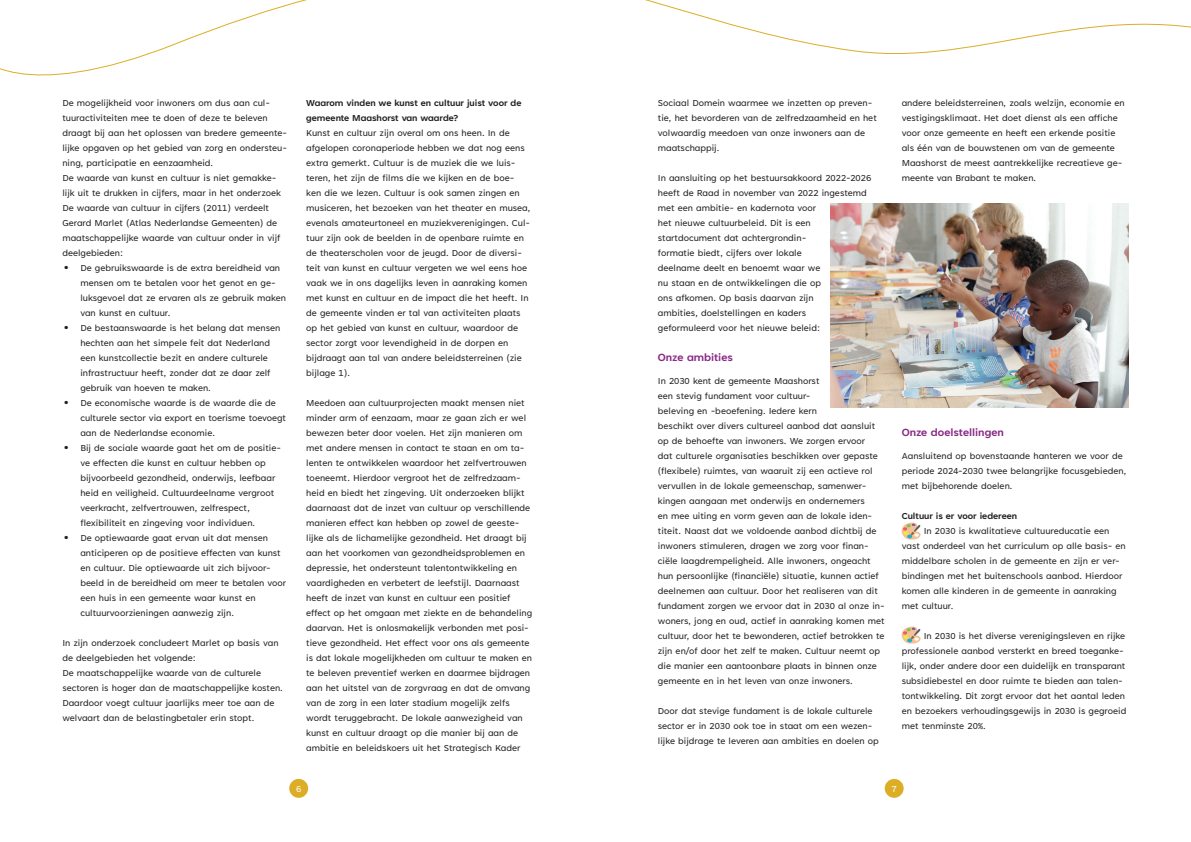
<style>
.page{position:relative;width:1191px;height:842px;background:#fff}
.page>*{position:absolute;margin:0;border:0;box-sizing:border-box;transform-origin:0 0}
.t1{font:700 12px "Tenorite";color:#8a2885}
.t2{font:10px/15px "Tenorite";color:#231f20}
.t3{font:700 10px/15px "Tenorite";color:#231f20}
.t4{font:10px "Tenorite";color:#fff}
.s1{font-size:18px}
</style>
<div class="page">
<img style="left:830px;top:203px;width:298px;height:205px">
<img style="left:901px;top:522px;width:19px;height:18px">
<img style="left:901px;top:626px;width:19px;height:18px">
<svg style="left:0;top:0;width:1191px;height:76px"></svg>
<div style="left:884px;top:779px;width:19px;height:19px;background:#dcae26;border-radius:50%"></div>
<div style="left:289px;top:779px;width:19px;height:19px;background:#dcae26;border-radius:50%"></div>
<p class="t2" style="left:62px;top:96px;width:226px">De mogelijkheid voor inwoners om dus aan cul&shy;tuuractiviteiten mee te doen of deze te beleven draagt bij aan het oplossen van bredere gemeente&shy;lijke opgaven op het gebied van zorg en ondersteu&shy;ning, participatie en eenzaamheid.<br>De waarde van kunst en cultuur is niet gemakke&shy;lijk uit te drukken in cijfers, maar in het onderzoek De waarde van cultuur in cijfers (2011) verdeelt Gerard Marlet (Atlas Nederlandse Gemeenten) de maatschappelijke waarde van cultuur onder in vijf deelgebieden:</p>
<p class="t2" style="left:80px;top:261px;width:207px;text-indent:-18px"><span class="s1">•</span> De gebruikswaarde is de extra bereidheid van mensen om te betalen voor het genot en ge&shy;luksgevoel dat ze ervaren als ze gebruik maken van kunst en cultuur.</p>
<p class="t2" style="left:80px;top:321px;width:201px;text-indent:-18px"><span class="s1">•</span> De bestaanswaarde is het belang dat mensen hechten aan het simpele feit dat Nederland een kunstcollectie bezit en andere culturele infrastructuur heeft, zonder dat ze daar zelf gebruik van hoeven te maken.</p>
<p class="t2" style="left:80px;top:396px;width:207px;text-indent:-18px"><span class="s1">•</span> De economische waarde is de waarde die de culturele sector via export en toerisme toevoegt aan de Nederlandse economie.</p>
<p class="t2" style="left:80px;top:441px;width:202px;text-indent:-18px"><span class="s1">•</span> Bij de sociale waarde gaat het om de positie&shy;ve effecten die kunst en cultuur hebben op bijvoorbeeld gezondheid, onderwijs, leefbaar heid en veiligheid. Cultuurdeelname vergroot veerkracht, zelfvertrouwen, zelfrespect, flexibiliteit en zingeving voor individuen.</p>
<p class="t2" style="left:80px;top:531px;width:207px;text-indent:-18px"><span class="s1">•</span> De optiewaarde gaat ervan uit dat mensen anticiperen op de positieve effecten van kunst en cultuur. Die optiewaarde uit zich bijvoor&shy;beeld in de bereidheid om meer te betalen voor een huis in een gemeente waar kunst en cultuurvoorzieningen aanwezig zijn.</p>
<p class="t2" style="left:62px;top:636px;width:222px">In zijn onderzoek concludeert Marlet op basis van de deelgebieden het volgende:<br>De maatschappelijke waarde van de culturele sectoren is hoger dan de maatschappelijke kosten.<br>Daardoor voegt cultuur jaarlijks meer toe aan de welvaart dan de belastingbetaler erin stopt.</p>
<p class="t3" style="left:306px;top:96px;width:217px">Waarom vinden we kunst en cultuur juist voor de gemeente Maashorst van waarde?</p>
<p class="t2" style="left:306px;top:126px;width:226px">Kunst en cultuur zijn overal om ons heen. In de afgelopen coronaperiode hebben we dat nog eens extra gemerkt. Cultuur is de muziek die we luis&shy;teren, het zijn de films die we kijken en de boe&shy;ken die we lezen. Cultuur is ook samen zingen en musiceren, het bezoeken van het theater en musea, evenals amateurtoneel en muziekverenigingen. Cul&shy;tuur zijn ook de beelden in de openbare ruimte en de theaterscholen voor de jeugd. Door de diversi&shy;teit van kunst en cultuur vergeten we wel eens hoe vaak we in ons dagelijks leven in aanraking komen met kunst en cultuur en de impact die het heeft. In de gemeente vinden er tal van activiteiten plaats op het gebied van kunst en cultuur, waardoor de sector zorgt voor levendigheid in de dorpen en bijdraagt aan tal van andere beleidsterreinen (zie bijlage 1).</p>
<p class="t2" style="left:306px;top:396px;width:227px">Meedoen aan cultuurprojecten maakt mensen niet minder arm of eenzaam, maar ze gaan zich er wel bewezen beter door voelen. Het zijn manieren om met andere mensen in contact te staan en om ta&shy;lenten te ontwikkelen waardoor het zelfvertrouwen toeneemt. Hierdoor vergroot het de zelfredzaam&shy;heid en biedt het zingeving. Uit onderzoeken blijkt daarnaast dat de inzet van cultuur op verschillende manieren effect kan hebben op zowel de geeste&shy;lijke als de lichamelijke gezondheid. Het draagt bij aan het voorkomen van gezondheidsproblemen en depressie, het ondersteunt talentontwikkeling en vaardigheden en verbetert de leefstijl. Daarnaast heeft de inzet van kunst en cultuur een positief effect op het omgaan met ziekte en de behandeling daarvan. Het is onlosmakelijk verbonden met posi&shy;tieve gezondheid. Het effect voor ons als gemeente is dat lokale mogelijkheden om cultuur te maken en te beleven preventief werken en daarmee bijdragen aan het uitstel van de zorgvraag en dat de omvang van de zorg in een later stadium mogelijk zelfs wordt teruggebracht. De lokale aanwezigheid van kunst en cultuur draagt op die manier bij aan de ambitie en beleidskoers uit het Strategisch Kader</p>
<p class="t2" style="left:658px;top:96px;width:220px">Sociaal Domein waarmee we inzetten op preven&shy;tie, het bevorderen van de zelfredzaamheid en het volwaardig meedoen van onze inwoners aan de maatschappij.</p>
<p class="t2" style="left:658px;top:171px;width:215px">In aansluiting op het bestuursakkoord 2022-2026 heeft de Raad in november van 2022 ingestemd met een ambitie- en kadernota voor<br>het nieuwe cultuurbeleid. Dit is een startdocument dat achtergrondin-<br>formatie biedt, cijfers over lokale<br>deelname deelt en benoemt waar we<br>nu staan en de ontwikkelingen die op<br>ons afkomen. Op basis daarvan zijn<br>ambities, doelstellingen en kaders<br>geformuleerd voor het nieuwe beleid:</p>
<p class="t1" style="left:658px;top:351px;width:76px">Onze ambities</p>
<p class="t2" style="left:658px;top:374px;width:228px">In 2030 kent de gemeente Maashorst<br>een stevig fundament voor cultuur-<br>beleving en -beoefening. Iedere kern<br>beschikt over divers cultureel aanbod dat aansluit op de behoefte van inwoners. We zorgen ervoor<br>dat culturele organisaties beschikken over gepaste (flexibele) ruimtes, van waaruit zij een actieve rol vervullen in de lokale gemeenschap, samenwer&shy;kingen aangaan met onderwijs en ondernemers<br>en mee uiting en vorm geven aan de lokale iden&shy;titeit. Naast dat we voldoende aanbod dichtbij de inwoners stimuleren, dragen we zorg voor finan&shy;ciële laagdrempeligheid. Alle inwoners, ongeacht hun persoonlijke (financiële) situatie, kunnen actief deelnemen aan cultuur. Door het realiseren van dit fundament zorgen we ervoor dat in 2030 al onze in&shy;woners, jong en oud, actief in aanraking komen met cultuur, door het te bewonderen, actief betrokken te zijn en/of door het zelf te maken. Cultuur neemt op die manier een aantoonbare plaats in binnen onze gemeente en in het leven van onze inwoners.</p>
<p class="t2" style="left:658px;top:704px;width:222px">Door dat stevige fundament is de lokale culturele sector er in 2030 ook toe in staat om een wezen&shy;lijke bijdrage te leveren aan ambities en doelen op</p>
<p class="t2" style="left:901px;top:96px;width:224px">andere beleidsterreinen, zoals welzijn, economie en vestigingsklimaat. Het doet dienst als een affiche voor onze gemeente en heeft een erkende positie als één van de bouwstenen om van de gemeente Maashorst de meest aantrekkelijke recreatieve ge&shy;meente van Brabant te maken.</p>
<p class="t1" style="left:901px;top:426px;width:103px">Onze doelstellingen</p>
<p class="t2" style="left:901px;top:449px;width:226px">Aansluitend op bovenstaande hanteren we voor de periode 2024-2030 twee belangrijke focusgebieden, met bijbehorende doelen.</p>
<p class="t3" style="left:901px;top:509px;width:117px">Cultuur is er voor iedereen</p>
<p class="t2" style="left:901px;top:524px;width:225px;text-indent:22px">In 2030 is kwalitatieve cultuureducatie een vast onderdeel van het curriculum op alle basis- en middelbare scholen in de gemeente en zijn er ver&shy;bindingen met het buitenschools aanbod. Hierdoor komen alle kinderen in de gemeente in aanraking met cultuur.</p>
<p class="t2" style="left:901px;top:629px;width:226px;text-indent:22px">In 2030 is het diverse verenigingsleven en rijke professionele aanbod versterkt en breed toeganke&shy;lijk, onder andere door een duidelijk en transparant subsidiebestel en door ruimte te bieden aan talen&shy;tontwikkeling. Dit zorgt ervoor dat het aantal leden en bezoekers verhoudingsgewijs in 2030 is gegroeid met tenminste 20%.</p>
<p class="t4" style="left:296px;top:783px;width:7px">6</p>
<p class="t4" style="left:891px;top:783px;width:7px">7</p>
</div>
